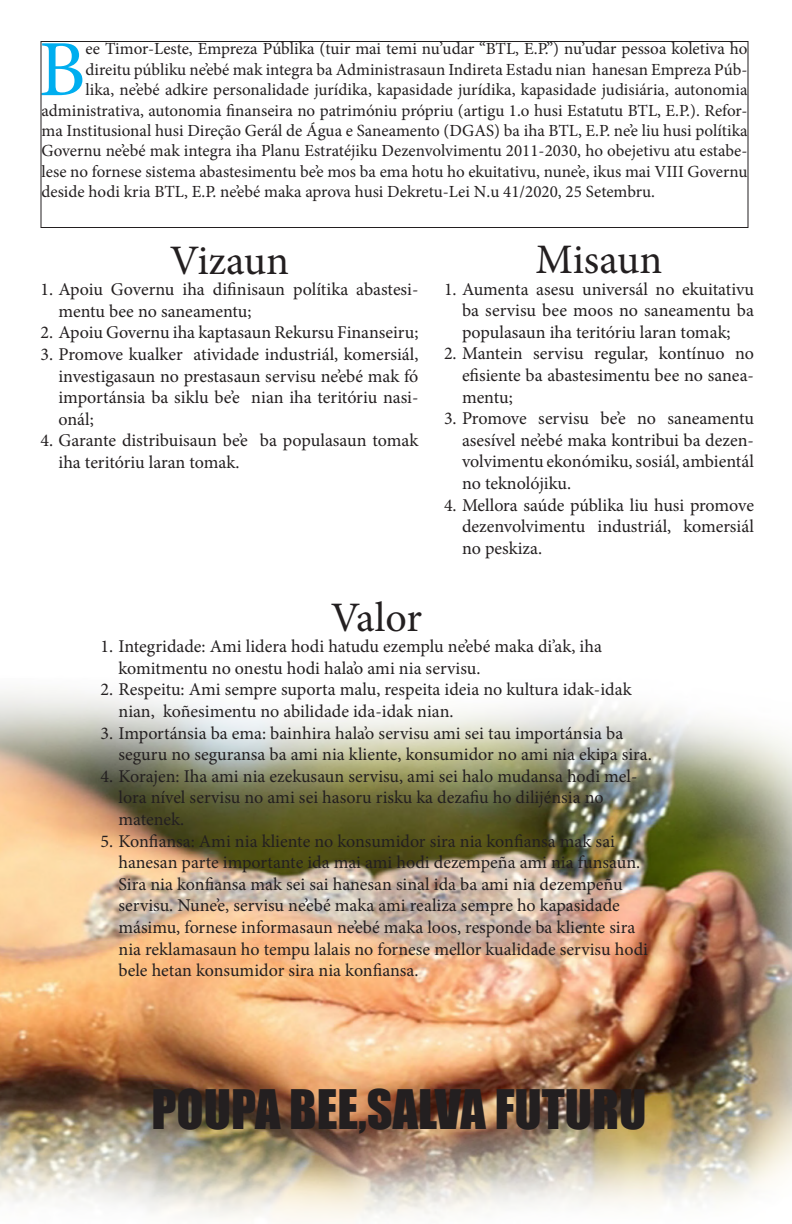
<style>
.page{position:relative;width:792px;height:1224px;background:#fff}
.page>*{position:absolute;margin:0;border:0;box-sizing:border-box;transform-origin:0 0}
.t1{font:79.8px "Minion Pro";color:#00aeef}
.t2{font:50px "Impact";color:#231f20}
.t3{font:42px "Minion Pro";color:#231f20}
.t4{font:18px/21.6px "Minion Pro";color:#231f20}
.t5{font:17px "Minion Pro";color:#231f20}
</style>
<div class="page">
<img style="left:0;top:41px;width:792px;height:1179px">
<div style="left:40px;top:41px;width:708px;height:187px;border:1px solid #231f20"></div>
<p class="t1" style="left:39px;top:16px;width:48px">B</p>
<p class="t5" style="left:86px;top:38px;width:664px">ee Timor-Leste, Empreza Públika (tuir mai temi nu’udar “BTL, E.P.”) nu’udar pessoa koletiva ho</p>
<p class="t5" style="left:86px;top:58px;width:663px">direitu públiku ne’ebé mak integra ba Administrasaun Indireta Estadu nian hanesan Empreza Púb-</p>
<p class="t5" style="left:86px;top:78px;width:664px">lika, ne’ebé adkire personalidade jurídika, kapasidade jurídika, kapasidade judisiária, autonomia</p>
<p class="t5" style="left:42px;top:99px;width:708px">administrativa, autonomia finanseira no patrimóniu própriu (artigu 1.o husi Estatutu BTL, E.P.). Refor-</p>
<p class="t5" style="left:42px;top:119px;width:708px">ma Institusional husi Direção Gerál de Água e Saneamento (DGAS) ba iha BTL, E.P. ne’e liu husi polítika</p>
<p class="t5" style="left:42px;top:140px;width:708px">Governu ne’ebé mak integra iha Planu Estratéjiku Dezenvolvimentu 2011-2030, ho obejetivu atu estabe-</p>
<p class="t5" style="left:42px;top:160px;width:708px">lese no fornese sistema abastesimentu be’e mos ba ema hotu ho ekuitativu, nune’e, ikus mai VIII Governu</p>
<p class="t5" style="left:42px;top:180px;width:615px">deside hodi kria BTL, E.P. ne’ebé maka aprova husi Dekretu-Lei N.u 41/2020, 25 Setembru.</p>
<p class="t3" style="left:170px;top:232px;width:121px">Vizaun</p>
<p class="t4" style="left:58px;top:279px;width:362px;text-indent:-18px">1. Apoiu Governu iha difinisaun polítika abastesi&shy;mentu bee no saneamentu;</p>
<p class="t4" style="left:40px;top:322px;width:380px">2. Apoiu Governu iha kaptasaun Rekursu Finanseiru;</p>
<p class="t4" style="left:58px;top:343px;width:362px;text-align:justify;text-indent:-18px">3. Promove kualker atividade industriál, komersiál, investigasaun no prestasaun servisu ne’ebé mak fó importánsia ba siklu be’e nian iha teritóriu nasi&shy;onál;</p>
<p class="t4" style="left:58px;top:430px;width:362px;text-indent:-18px">4. Garante distribuisaun be’e ba populasaun tomak iha teritóriu laran tomak.</p>
<p class="t3" style="left:536px;top:231px;width:128px">Misaun</p>
<p class="t4" style="left:462px;top:278px;width:294px;text-align:justify;text-indent:-18px">1. Aumenta asesu universál no ekuitativu ba servisu bee moos no saneamentu ba populasaun iha teritóriu laran tomak;</p>
<p class="t4" style="left:462px;top:343px;width:294px;text-align:justify;text-indent:-18px">2. Mantein servisu regular, kontínuo no efisiente ba abastesimentu bee no sanea&shy;mentu;</p>
<p class="t4" style="left:462px;top:408px;width:294px;text-align:justify;text-indent:-18px">3. Promove servisu be’e no saneamentu asesível ne’ebé maka kontribui ba dezen&shy;volvimentu ekonómiku, sosiál, ambientál no teknolójiku.</p>
<p class="t4" style="left:462px;top:494px;width:294px;text-align:justify;text-indent:-18px">4. Mellora saúde públika liu husi promove dezenvolvimentu industriál, komersiál no peskiza.</p>
<p class="t3" style="left:331px;top:589px;width:93px">Valor</p>
<p class="t4" style="left:118px;top:636px;width:485px;text-indent:-18px">1. Integridade: Ami lidera hodi hatudu ezemplu ne’ebé maka di’ak, iha komitmentu no onestu hodi hala’o ami nia servisu.</p>
<p class="t4" style="left:118px;top:679px;width:515px;text-indent:-18px">2. Respeitu: Ami sempre suporta malu, respeita ideia no kultura idak-idak nian, koñesimentu no abilidade ida-idak nian.</p>
<p class="t4" style="left:118px;top:722px;width:535px;text-indent:-18px">3. Importánsia ba ema: bainhira hala’o servisu ami sei tau importánsia ba seguru no seguransa ba ami nia kliente, konsumidor no ami nia ekipa sira.</p>
<p class="t4" style="left:118px;top:765px;width:521px;text-indent:-18px">4. Korajen: Iha ami nia ezekusaun servisu, ami sei halo mudansa hodi mel&shy;lora nível servisu no ami sei hasoru risku ka dezafiu ho dilijénsia no matenek.</p>
<p class="t4" style="left:118px;top:830px;width:531px;text-indent:-18px">5. Konfiansa: Ami nia kliente no konsumidor sira nia konfiansa mak sai hanesan parte importante ida mai ami hodi dezempeña ami nia funsaun.<br>Sira nia konfiansa mak sei sai hanesan sinal ida ba ami nia dezempeñu servisu. Nune’e, servisu ne’ebé maka ami realiza sempre ho kapasidade másimu, fornese informasaun ne’ebé maka loos, responde ba kliente sira nia reklamasaun ho tempu lalais no fornese mellor kualidade servisu hodi bele hetan konsumidor sira nia konfiansa.</p>
<p class="t2" style="left:151px;top:1070px;width:497px">POUPA BEE,SALVA FUTURU</p>
</div>
